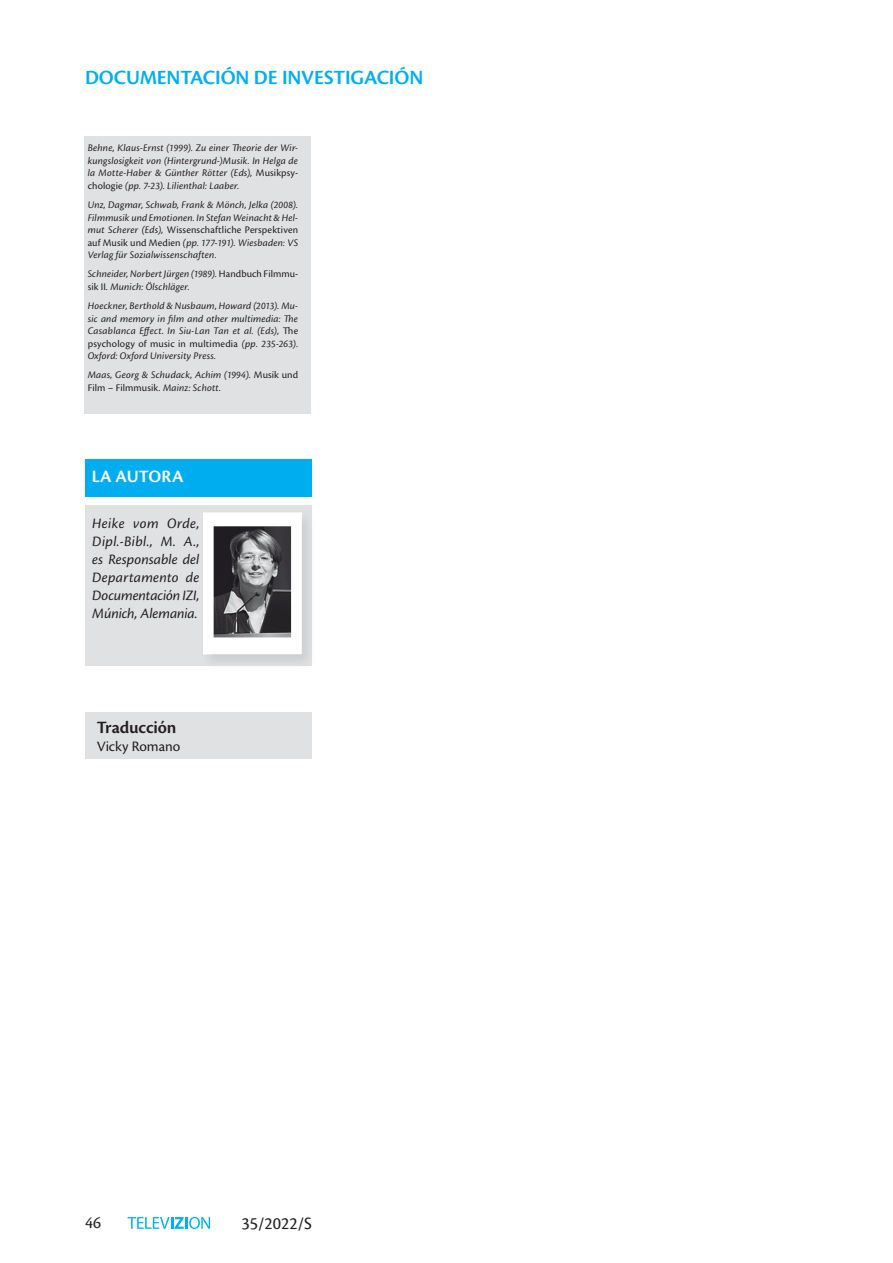
<style>
.page{position:relative;width:893px;height:1263px;background:#fff}
.page>*{position:absolute;margin:0;border:0;box-sizing:border-box;transform-origin:0 0}
.t1{font:600 21px "Cronos Pro";letter-spacing:-.005em;color:#00aeef}
.t2{font:600 18px "Cronos Pro";letter-spacing:-.01em;color:#231f20}
.t3{font:18px "Cronos Pro";color:#231f20}
.t4{font:600 18px "Cronos Pro";letter-spacing:.01em;color:#fff}
.t5{font:17.25px "Cronos Pro";color:#231f20}
.t6{font:italic 15px/18px "Cronos Pro";letter-spacing:-.005em;color:#231f20;text-align:justify}
.t7{font:15px "Cronos Pro";color:#231f20}
.t8{font:italic 10.5px/12.6px "Cronos Pro";letter-spacing:.015em;color:#231f20;text-align:justify}
.s1{font-style:normal}
</style>
<div class="page">
<div style="left:85px;top:712px;width:227px;height:47px;background:#e0e1e3"></div>
<div style="left:85px;top:505px;width:227px;height:160px;background:#e0e1e3"></div>
<div style="left:85px;top:460px;width:227px;height:37px;background:#00aeef"></div>
<div style="left:201px;top:510px;width:115px;height:159px;background:#c7c8ca;opacity:.75"></div>
<img style="left:204px;top:513px;width:97px;height:142px">
<div style="left:84px;top:136px;width:227px;height:277px;background:#e0e1e3"></div>
<svg style="left:128px;top:1217px;width:82px;height:12px"></svg>
<h1 class="t1" style="left:85px;top:65px;width:340px">DOCUMENTACIÓN DE INVESTIGACIÓN</h1>
<p class="t8" style="left:88px;top:142px;width:212px">Behne, Klaus-Ernst (1999). Zu einer Theorie der Wir&shy;kungslosigkeit von (Hintergrund-)Musik. In Helga de la Motte-Haber &amp; Günther Rötter (Eds), <span class="s1">Musikpsy&shy;chologie</span> (pp. 7-23). Lilienthal: Laaber.</p>
<p class="t8" style="left:88px;top:199px;width:212px">Unz, Dagmar, Schwab, Frank &amp; Mönch, Jelka (2008).<br>Filmmusik und Emotionen. In Stefan Weinacht &amp; Hel&shy;mut Scherer (Eds), <span class="s1">Wissenschaftliche Perspektiven auf Musik und Medien</span> (pp. 177-191). Wiesbaden: VS Verlag für Sozialwissenschaften.</p>
<p class="t8" style="left:88px;top:268px;width:212px">Schneider, Norbert Jürgen (1989). <span class="s1">Handbuch Filmmu&shy;sik II</span>. Munich: Ölschläger.</p>
<p class="t8" style="left:88px;top:300px;width:212px">Hoeckner, Berthold &amp; Nusbaum, Howard (2013). Mu&shy;sic and memory in film and other multimedia: The Casablanca Effect. In Siu-Lan Tan et al. (Eds), <span class="s1">The psychology of music in multimedia</span> (pp. 235-263).<br>Oxford: Oxford University Press.</p>
<p class="t8" style="left:88px;top:369px;width:212px">Maas, Georg &amp; Schudack, Achim (1994). <span class="s1">Musik und<br>Film – Filmmusik</span>. Mainz: Schott.</p>
<h2 class="t4" style="left:92px;top:466px;width:93px">LA AUTORA</h2>
<h3 class="t6" style="left:92px;top:515px;width:109px">Heike vom Orde, Dipl.-Bibl., M. A., es Responsable del Departamento de Documentación IZI, Múnich, Alemania.</h3>
<h2 class="t2" style="left:97px;top:717px;width:81px">Traducción</h2>
<h3 class="t7" style="left:97px;top:738px;width:85px">Vicky Romano</h3>
<h3 class="t5" style="left:85px;top:1213px;width:17px">46</h3>
<h2 class="t3" style="left:241px;top:1213px;width:72px">35/2022/S</h2>
</div>
